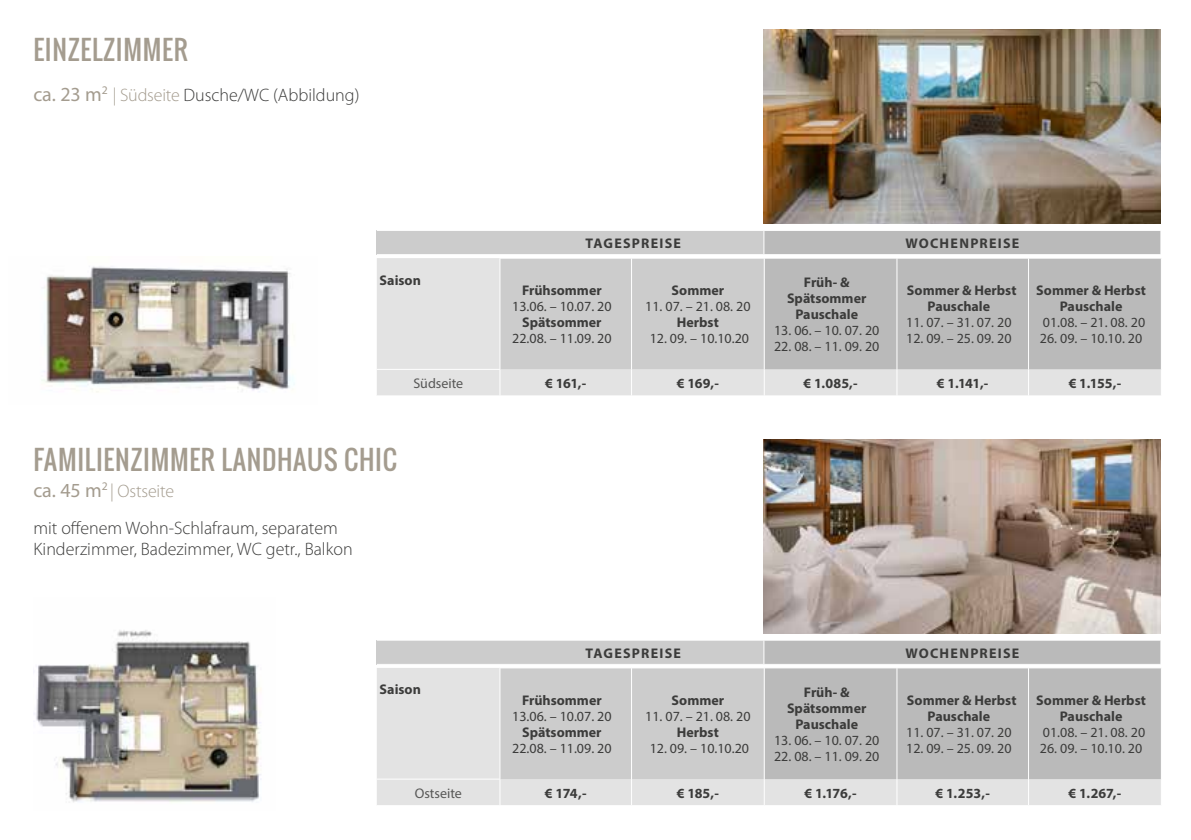
<style>
.page{position:relative;width:1191px;height:840px;background:#fff}
.page>*{position:absolute;margin:0;border:0;box-sizing:border-box;transform-origin:0 0}
.t1{font:26px "Oswald";letter-spacing:.025em;color:#a49c8f}
.t2{font:300 18px/21.6px "Myriad Pro";color:#3c3c3b}
.t3{font:300 18px "Myriad Pro";letter-spacing:-.01em;color:#a49c8f}
.t4{font:14px "Myriad Pro";color:#3c3c3b}
.t5{font:700 14px/16px "Myriad Pro";color:#3c3c3b;text-align:center}
.t6{font:700 14px "Myriad Pro";letter-spacing:.09em;color:#3c3c3b}
.t7{font:700 14px "Myriad Pro";letter-spacing:.085em;color:#3c3c3b}
.t8{font:14px "Myriad Pro";color:#575756}
.s1{font-weight:400;font-size:20px;color:#a49c8f}
.s2{color:#a49c8f}
.s3{font-weight:400;font-size:20px}
</style>
<div class="page">
<img style="left:763px;top:439px;width:397px;height:194px">
<img style="left:36px;top:630px;width:225px;height:172px">
<img style="left:763px;top:30px;width:397px;height:193px">
<div style="left:377px;top:258px;width:784px;height:137px;background:#e3e3e3"></div>
<div style="left:765px;top:259px;width:396px;height:110px;background:#bababa"></div>
<hr style="left:764px;top:258px;width:133px;height:1px;background:#fff">
<hr style="left:897px;top:258px;width:131px;height:1px;background:#fff">
<hr style="left:1028px;top:258px;width:133px;height:1px;background:#fff">
<hr style="left:896px;top:258px;width:1px;height:111px;background:#fff">
<hr style="left:1028px;top:258px;width:1px;height:111px;background:#fff">
<svg style="left:896px;top:369px;width:1px;height:26px"></svg>
<svg style="left:1028px;top:369px;width:1px;height:26px"></svg>
<hr style="left:377px;top:369px;width:123px;height:1px;background:#fff">
<div style="left:377px;top:230px;width:387px;height:24px;background:#ccc"></div>
<div style="left:764px;top:230px;width:396px;height:24px;background:#bababa"></div>
<hr style="left:764px;top:230px;width:397px;height:1px;background:#fff">
<svg style="left:1160px;top:231px;width:1px;height:23px"></svg>
<hr style="left:377px;top:230px;width:387px;height:1px;background:#fff">
<svg style="left:499px;top:231px;width:266px;height:164px"></svg>
<hr style="left:377px;top:254px;width:387px;height:1px;background:#fff">
<div style="left:377px;top:668px;width:784px;height:136px;background:#e3e3e3"></div>
<div style="left:765px;top:668px;width:396px;height:110px;background:#bababa"></div>
<hr style="left:896px;top:667px;width:1px;height:111px;background:#fff">
<hr style="left:1028px;top:667px;width:1px;height:111px;background:#fff">
<svg style="left:896px;top:778px;width:1px;height:26px"></svg>
<svg style="left:1028px;top:778px;width:1px;height:26px"></svg>
<hr style="left:377px;top:778px;width:123px;height:1px;background:#fff">
<div style="left:377px;top:639px;width:387px;height:25px;background:#ccc"></div>
<div style="left:764px;top:639px;width:396px;height:25px;background:#bababa"></div>
<hr style="left:764px;top:639px;width:397px;height:1px;background:#fff">
<svg style="left:1160px;top:640px;width:1px;height:23px"></svg>
<hr style="left:764px;top:663px;width:397px;height:1px;background:#fff">
<hr style="left:377px;top:639px;width:387px;height:1px;background:#fff">
<svg style="left:499px;top:640px;width:266px;height:164px"></svg>
<hr style="left:377px;top:663px;width:387px;height:1px;background:#fff">
<img style="left:41px;top:266px;width:254px;height:127px">
<h1 class="t1" style="left:33px;top:30px;width:156px">EINZELZIMMER</h1>
<p class="t2" style="left:33px;top:84px;width:328px"><span class="s1">ca. 23 m</span><sup>2</sup> <span class="s2">| Südseite</span> Dusche/WC (Abbildung)</p>
<p class="t5" style="left:379px;top:271px;width:43px">Saison</p>
<p class="t7" style="left:585px;top:234px;width:97px">TAGESPREISE</p>
<p class="t6" style="left:905px;top:234px;width:116px">WOCHENPREISE</p>
<p class="t5" style="left:522px;top:281px;width:81px">Frühsommer</p>
<p class="t4" style="left:512px;top:297px;width:101px">13.06. – 10.07. 20</p>
<p class="t5" style="left:522px;top:313px;width:81px">Spätsommer</p>
<p class="t4" style="left:512px;top:329px;width:101px">22.08. – 11.09. 20</p>
<p class="t5" style="left:671px;top:281px;width:54px">Sommer</p>
<p class="t4" style="left:645px;top:297px;width:107px">11. 07. – 21. 08. 20</p>
<p class="t5" style="left:677px;top:313px;width:43px">Herbst</p>
<p class="t4" style="left:649px;top:329px;width:101px">12. 09. – 10.10.20</p>
<p class="t5" style="left:787px;top:273px;width:81px">Früh- &amp;<br>Spätsommer<br>Pauschale</p>
<p class="t4" style="left:774px;top:321px;width:107px">13. 06. – 10. 07. 20</p>
<p class="t4" style="left:774px;top:337px;width:107px">22. 08. – 11. 09. 20</p>
<p class="t5" style="left:907px;top:281px;width:111px">Sommer &amp; Herbst<br>Pauschale</p>
<p class="t4" style="left:906px;top:313px;width:107px">11. 07. – 31. 07. 20</p>
<p class="t4" style="left:906px;top:329px;width:107px">12. 09. – 25. 09. 20</p>
<p class="t5" style="left:1036px;top:281px;width:111px">Sommer &amp; Herbst<br>Pauschale</p>
<p class="t4" style="left:1043px;top:313px;width:104px">01.08. – 21. 08. 20</p>
<p class="t4" style="left:1040px;top:329px;width:104px">26. 09. – 10.10. 20</p>
<p class="t8" style="left:413px;top:374px;width:51px">Südseite</p>
<p class="t5" style="left:545px;top:374px;width:43px">€ 161,-</p>
<p class="t5" style="left:677px;top:374px;width:44px">€ 169,-</p>
<p class="t5" style="left:803px;top:374px;width:56px">€ 1.085,-</p>
<p class="t5" style="left:937px;top:374px;width:53px">€ 1.141,-</p>
<p class="t5" style="left:1068px;top:374px;width:54px">€ 1.155,-</p>
<h1 class="t1" style="left:33px;top:439px;width:365px">FAMILIENZIMMER LANDHAUS CHIC</h1>
<p class="t3" style="left:33px;top:479px;width:142px"><span class="s3">ca. 45 m</span><sup>2</sup> | Ostseite</p>
<p class="t2" style="left:33px;top:516px;width:321px">mit offenem Wohn-Schlafraum, separatem<br>Kinderzimmer, Badezimmer, WC getr., Balkon</p>
<p class="t5" style="left:379px;top:680px;width:43px">Saison</p>
<p class="t7" style="left:585px;top:643px;width:97px">TAGESPREISE</p>
<p class="t6" style="left:905px;top:643px;width:116px">WOCHENPREISE</p>
<p class="t5" style="left:522px;top:691px;width:81px">Frühsommer</p>
<p class="t4" style="left:512px;top:707px;width:101px">13.06. – 10.07. 20</p>
<p class="t5" style="left:522px;top:723px;width:81px">Spätsommer</p>
<p class="t4" style="left:512px;top:739px;width:101px">22.08. – 11.09. 20</p>
<p class="t5" style="left:671px;top:691px;width:54px">Sommer</p>
<p class="t4" style="left:645px;top:707px;width:107px">11. 07. – 21. 08. 20</p>
<p class="t5" style="left:677px;top:723px;width:43px">Herbst</p>
<p class="t4" style="left:649px;top:739px;width:101px">12. 09. – 10.10.20</p>
<p class="t5" style="left:787px;top:683px;width:81px">Früh- &amp;<br>Spätsommer<br>Pauschale</p>
<p class="t4" style="left:774px;top:731px;width:107px">13. 06. – 10. 07. 20</p>
<p class="t4" style="left:774px;top:747px;width:107px">22. 08. – 11. 09. 20</p>
<p class="t5" style="left:907px;top:691px;width:111px">Sommer &amp; Herbst<br>Pauschale</p>
<p class="t4" style="left:906px;top:723px;width:107px">11. 07. – 31. 07. 20</p>
<p class="t4" style="left:906px;top:739px;width:107px">12. 09. – 25. 09. 20</p>
<p class="t5" style="left:1036px;top:691px;width:111px">Sommer &amp; Herbst<br>Pauschale</p>
<p class="t4" style="left:1043px;top:723px;width:104px">01.08. – 21. 08. 20</p>
<p class="t4" style="left:1040px;top:739px;width:104px">26. 09. – 10.10. 20</p>
<p class="t8" style="left:415px;top:783px;width:49px">Ostseite</p>
<p class="t5" style="left:545px;top:784px;width:43px">€ 174,-</p>
<p class="t5" style="left:676px;top:784px;width:44px">€ 185,-</p>
<p class="t5" style="left:804px;top:784px;width:54px">€ 1.176,-</p>
<p class="t5" style="left:935px;top:784px;width:56px">€ 1.253,-</p>
<p class="t5" style="left:1068px;top:784px;width:54px">€ 1.267,-</p>
</div>
